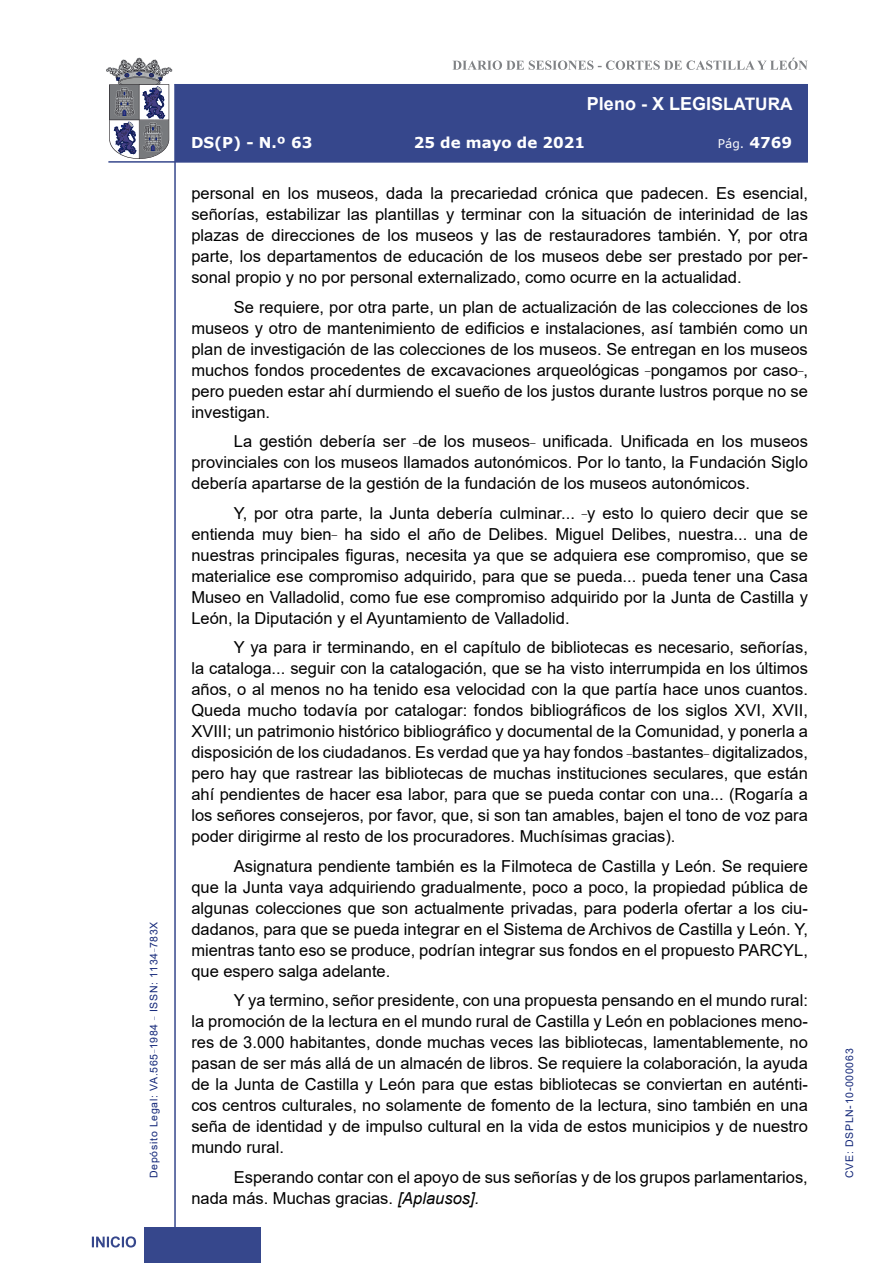
<style>
.page{position:relative;width:893px;height:1263px;background:#fff}
.page>*{position:absolute;margin:0;border:0;box-sizing:border-box;transform-origin:0 0}
.t1{font:700 18px "Arial";color:#fff}
.t2{font:16.5px/21px "Arial";color:#000;text-align:justify}
.t3{font:700 15px "Verdana";color:#fff}
.t4{font:12px "Verdana";color:#fff}
.t5{font:10.5px "Arial";letter-spacing:.065em;color:#122678}
.s1{font-size:17.25px}
.s2{font-weight:700;font-size:15px}
.s3{font-style:italic}
</style>
<div class="page">
<svg style="left:452px;top:58px;width:356px;height:12px"></svg>
<hr style="left:174px;top:84px;width:2px;height:1179px;background:#36478c">
<div style="left:144px;top:1227px;width:117px;height:36px;background:#36478c"></div>
<div style="left:175px;top:84px;width:633px;height:78px;background:#36478c"></div>
<hr style="left:108px;top:161px;width:700px;height:2px;background:#36478c">
<svg style="left:92px;top:1236px;width:44px;height:11px"></svg>
<svg style="left:106px;top:58px;width:66px;height:101px"></svg>
<p class="t5" style="left:146px;top:1178px;width:258px;rotate:-90deg">Depósito Legal: VA.565<sup>_</sup>1984 <sup>_</sup> ISSN: 1134<sup>_</sup>783X</p>
<p class="t1" style="left:587px;top:91px;width:207px">Pleno - X LEGIS<span class="s1">LATURA</span></p>
<p class="t3" style="left:191px;top:132px;width:123px">DS(P) - N.º 63</p>
<p class="t3" style="left:414px;top:132px;width:173px">25 de mayo de 2021</p>
<p class="t4" style="left:718px;top:135px;width:76px">Pág. <span class="s2">4769</span></p>
<p class="t2" style="left:191px;top:183px;width:618px">personal en los museos, dada la precariedad crónica que padecen. Es esencial, señorías, estabilizar las plantillas y terminar con la situación de interinidad de las plazas de direcciones de los museos y las de restauradores también. Y, por otra parte, los departamentos de educación de los museos debe ser prestado por per&shy;sonal propio y no por personal externalizado, como ocurre en la actualidad.</p>
<p class="t2" style="left:191px;top:296px;width:618px;text-indent:43px">Se requiere, por otra parte, un plan de actualización de las colecciones de los museos y otro de mantenimiento de edificios e instalaciones, así también como un plan de investigación de las colecciones de los museos. Se entregan en los museos muchos fondos procedentes de excavaciones arqueológicas <sup>_</sup>pongamos por caso<sup>_</sup>, pero pueden estar ahí durmiendo el sueño de los justos durante lustros porque no se investigan.</p>
<p class="t2" style="left:191px;top:431px;width:618px;text-indent:43px">La gestión debería ser <sup>_</sup>de los museos<sup>_</sup> unificada. Unificada en los museos provinciales con los museos llamados autonómicos. Por lo tanto, la Fundación Siglo debería apartarse de la gestión de la fundación de los museos autonómicos.</p>
<p class="t2" style="left:191px;top:502px;width:618px;text-indent:43px">Y, por otra parte, la Junta debería culminar... <sup>_</sup>y esto lo quiero decir que se entienda muy bien<sup>_</sup> ha sido el año de Delibes. Miguel Delibes, nuestra... una de nuestras principales figuras, necesita ya que se adquiera ese compromiso, que se materialice ese compromiso adquirido, para que se pueda... pueda tener una Casa Museo en Valladolid, como fue ese compromiso adquirido por la Junta de Castilla y León, la Diputación y el Ayuntamiento de Valladolid.</p>
<p class="t2" style="left:191px;top:637px;width:618px;text-indent:43px">Y ya para ir terminando, en el capítulo de bibliotecas es necesario, señorías, la cataloga... seguir con la catalogación, que se ha visto interrumpida en los últimos años, o al menos no ha tenido esa velocidad con la que partía hace unos cuantos.<br>Queda mucho todavía por catalogar: fondos bibliográficos de los siglos XVI, XVII, XVIII; un patrimonio histórico bibliográfico y documental de la Comunidad, y ponerla a disposición de los ciudadanos. Es verdad que ya hay fondos <sup>_</sup>bastantes<sup>_</sup> digitalizados, pero hay que rastrear las bibliotecas de muchas instituciones seculares, que están ahí pendientes de hacer esa labor, para que se pueda contar con una... (Rogaría a los señores consejeros, por favor, que, si son tan amables, bajen el tono de voz para poder dirigirme al resto de los procuradores. Muchísimas gracias).</p>
<p class="t2" style="left:191px;top:855px;width:618px;text-indent:43px">Asignatura pendiente también es la Filmoteca de Castilla y León. Se requiere que la Junta vaya adquiriendo gradualmente, poco a poco, la propiedad pública de algunas colecciones que son actualmente privadas, para poderla ofertar a los ciu&shy;dadanos, para que se pueda integrar en el Sistema de Archivos de Castilla y León. Y, mientras tanto eso se produce, podrían integrar sus fondos en el propuesto PARCYL, que espero salga adelante.</p>
<p class="t2" style="left:191px;top:990px;width:618px;text-indent:43px">Y ya termino, señor presidente, con una propuesta pensando en el mundo rural: la promoción de la lectura en el mundo rural de Castilla y León en poblaciones meno&shy;res de 3.000 habitantes, donde muchas veces las bibliotecas, lamentablemente, no pasan de ser más allá de un almacén de libros. Se requiere la colaboración, la ayuda de la Junta de Castilla y León para que estas bibliotecas se conviertan en auténti&shy;cos centros culturales, no solamente de fomento de la lectura, sino también en una seña de identidad y de impulso cultural en la vida de estos municipios y de nuestro mundo rural.</p>
<p class="t2" style="left:191px;top:1166px;width:618px;text-indent:43px">Esperando contar con el apoyo de sus señorías y de los grupos parlamentarios, nada más. Muchas gracias. <span class="s3">[Aplausos].</span></p>
<p class="t5" style="left:842px;top:1178px;width:131px;rotate:-90deg">CVE: DSPLN-10-000063</p>
</div>
